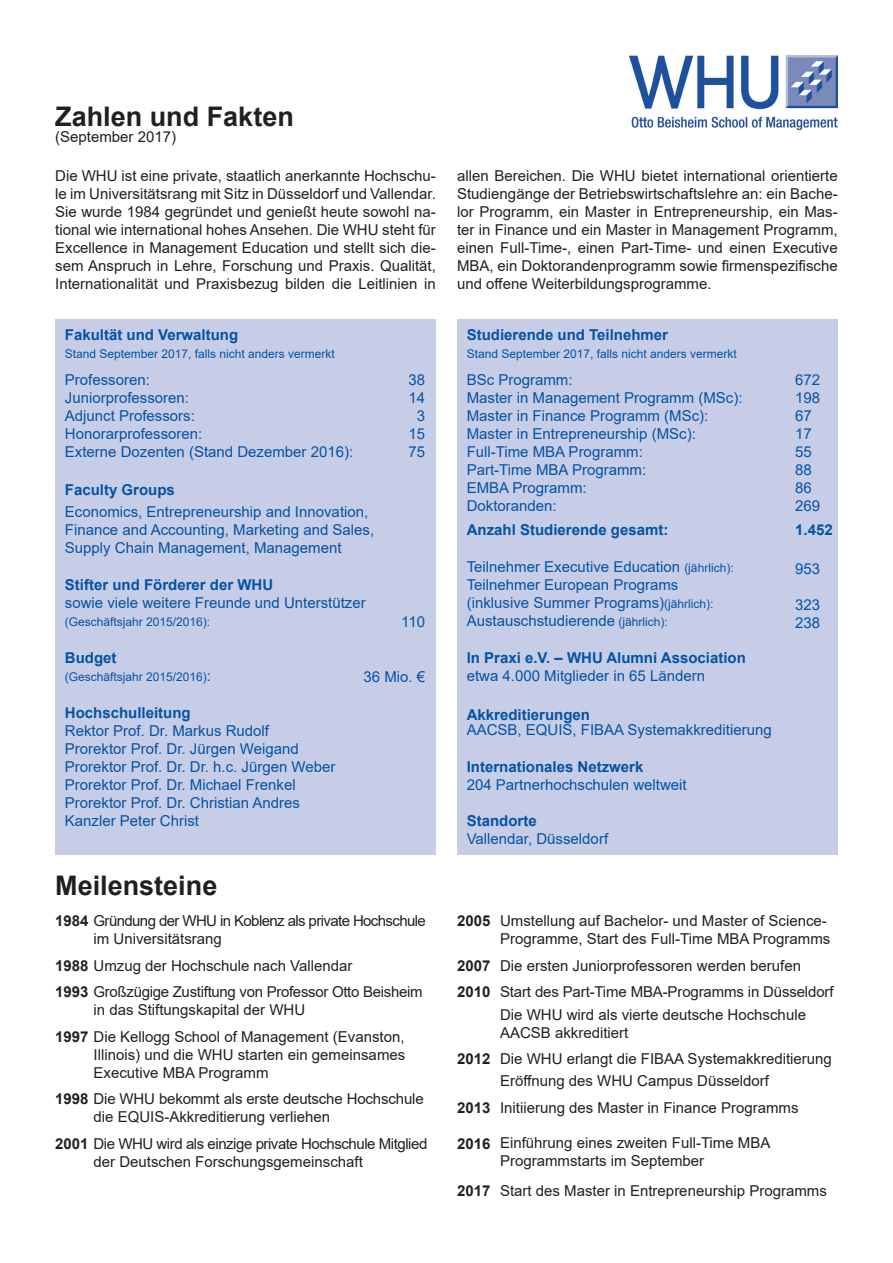
<style>
.page{position:relative;width:893px;height:1263px;background:#fff}
.page>*{position:absolute;margin:0;border:0;box-sizing:border-box;transform-origin:0 0}
.t1{font:700 27px "Arial";color:#231f20}
.t2{font:15px/18px "Arial";color:#231f20}
.t3{font:15px/18px "Arial";color:#0353a5}
.t4{font:700 15px "Arial";color:#0353a5}
.t5{font:15px/26.5px "Arial";letter-spacing:-.02em;color:#231f20}
.t6{font:15px/18px "Arial";letter-spacing:-.03em;color:#231f20}
.t7{font:15px/18px "Arial";letter-spacing:-.04em;color:#231f20}
.t8{font:700 15px/26.5px "Arial";color:#231f20}
.t9{font:12px "Arial";color:#0353a5}
.s1{font-size:15px}
.s2{font-size:12px}
.s3{font-weight:700}
</style>
<div class="page">
<div style="left:55px;top:319px;width:381px;height:536px;background:#c7cde7"></div>
<div style="left:457px;top:319px;width:381px;height:536px;background:#c7cde7"></div>
<img style="left:629px;top:55px;width:209px;height:74px">
<h1 class="t1" style="left:55px;top:97px;width:240px">Zahlen und Fakten</h1>
<p class="t2" style="left:55px;top:127px;width:122px">(September 2017)</p>
<p class="t2" style="left:55px;top:167px;width:382px;text-align:justify">Die WHU ist eine private, staatlich anerkannte Hochschu&shy;le im Universitätsrang mit Sitz in Düsseldorf und Vallendar.<br>Sie wurde 1984 gegründet und genießt heute sowohl na&shy;tional wie international hohes Ansehen. Die WHU steht für Excellence in Management Education und stellt sich die&shy;sem Anspruch in Lehre, Forschung und Praxis. Qualität, Internationalität und Praxisbezug bilden die Leitlinien in</p>
<p class="t2" style="left:457px;top:167px;width:382px;text-align:justify">allen Bereichen. Die WHU bietet international orientierte Studiengänge der Betriebswirtschaftslehre an: ein Bache&shy;lor Programm, ein Master in Entrepreneurship, ein Mas&shy;ter in Finance und ein Master in Management Programm, einen Full-Time-, einen Part-Time- und einen Executive MBA, ein Doktorandenprogramm sowie firmenspezifische und offene Weiterbildungsprogramme.</p>
<p class="t4" style="left:65px;top:325px;width:175px">Fakultät und Verwaltung</p>
<p class="t9" style="left:65px;top:346px;width:272px">Stand September 2017, falls nicht anders vermerkt</p>
<p class="t3" style="left:65px;top:371px;width:290px">Professoren:<br>Juniorprofessoren:<br>Adjunct Professors:<br>Honorarprofessoren:<br>Externe Dozenten (Stand Dezember 2016):</p>
<p class="t4" style="left:65px;top:479px;width:112px">Faculty Groups</p>
<p class="t3" style="left:65px;top:503px;width:311px">Economics, Entrepreneurship and Innovation,<br>Finance and Accounting, Marketing and Sales,<br>Supply Chain Management, Management</p>
<p class="t4" style="left:65px;top:574px;width:210px">Stifter und Förderer der WHU</p>
<p class="t3" style="left:65px;top:594px;width:302px">sowie viele weitere Freunde und Unterstützer</p>
<p class="t9" style="left:65px;top:614px;width:147px">(Geschäftsjahr 2015/2016):</p>
<p class="t4" style="left:65px;top:647px;width:53px">Budget</p>
<p class="t9" style="left:65px;top:669px;width:148px">(Geschäftsjahr 2015/2016)<span class="s1">:</span></p>
<p class="t4" style="left:65px;top:702px;width:127px">Hochschulleitung</p>
<p class="t3" style="left:65px;top:722px;width:272px">Rektor Prof. Dr. Markus Rudolf<br>Prorektor Prof. Dr. Jürgen Weigand Prorektor Prof. Dr. Dr. h.c. Jürgen Weber Prorektor Prof. Dr. Michael Frenkel Prorektor Prof. Dr. Christian Andres Kanzler Peter Christ</p>
<p class="t4" style="left:467px;top:325px;width:203px">Studierende und Teilnehmer</p>
<p class="t9" style="left:467px;top:346px;width:272px">Stand September 2017, falls nicht anders vermerkt</p>
<p class="t3" style="left:467px;top:371px;width:277px">BSc Programm:<br>Master in Management Programm (MSc):<br>Master in Finance Programm (MSc):<br>Master in Entrepreneurship (MSc):<br>Full-Time MBA Programm:<br>Part-Time MBA Programm:<br>EMBA Programm:<br>Doktoranden:</p>
<p class="t4" style="left:467px;top:519px;width:203px">Anzahl Studierende gesamt:</p>
<p class="t3" style="left:467px;top:558px;width:268px">Teilnehmer Executive Education <span class="s2">(jährlich):<br></span>Teilnehmer European Programs (inklusive Summer Programs)<span class="s2">(jährlich):<br></span>Austauschstudierende <span class="s2">(jährlich):</span></p>
<p class="t4" style="left:467px;top:647px;width:281px">In Praxi e.V. – WHU Alumni Association</p>
<p class="t3" style="left:467px;top:667px;width:240px">etwa 4.000 Mitglieder in 65 Ländern</p>
<p class="t4" style="left:467px;top:704px;width:125px">Akkreditierungen</p>
<p class="t3" style="left:467px;top:720px;width:307px">AACSB, EQUIS, FIBAA Systemakkreditierung</p>
<p class="t4" style="left:467px;top:756px;width:178px">Internationales Netzwerk</p>
<p class="t3" style="left:467px;top:775px;width:222px">204 Partnerhochschulen weltweit</p>
<p class="t4" style="left:467px;top:810px;width:72px">Standorte</p>
<p class="t3" style="left:467px;top:829px;width:143px">Vallendar, Düsseldorf</p>
<p class="t3" style="left:409px;top:371px;width:18px;text-align:center">38<br>14<br>3<br>15<br>75</p>
<p class="t3" style="left:795px;top:371px;width:27px">672<br>198<br>67<br>17<br>55<br>88<br>86<br>269</p>
<p class="t4" style="left:795px;top:519px;width:39px">1.452</p>
<p class="t3" style="left:795px;top:559px;width:27px">953</p>
<p class="t3" style="left:795px;top:595px;width:27px">323<br>238</p>
<p class="t3" style="left:401px;top:612px;width:25px">110</p>
<p class="t3" style="left:363px;top:668px;width:63px">36 Mio. €</p>
<h1 class="t1" style="left:55px;top:866px;width:164px">Meilensteine</h1>
<p class="t7" style="left:94px;top:912px;width:334px;text-indent:-38px"><span class="s3">1984</span> Gründung der WHU in Koblenz als private Hochschule im Universitätsrang</p>
<p class="t5" style="left:55px;top:952px;width:369px"><span class="s3">1988</span> Umzug der Hochschule nach Vallendar<br><span class="s3">1993</span> Großzügige Zustiftung von Professor Otto Beisheim</p>
<p class="t2" style="left:55px;top:997px;width:351px;line-height:26.5px;text-indent:38px">in das Stiftungskapital der WHU<br><span class="s3">1997</span> Die Kellogg School of Management (Evanston,</p>
<p class="t2" style="left:94px;top:1045px;width:313px">Illinois) und die WHU starten ein gemeinsames<br>Executive MBA Programm</p>
<p class="t2" style="left:94px;top:1090px;width:332px;text-indent:-38px"><span class="s3">1998</span> Die WHU bekommt als erste deutsche Hochschule die EQUIS-Akkreditierung verliehen</p>
<p class="t6" style="left:94px;top:1134px;width:335px;text-indent:-38px"><span class="s3">2001</span> Die WHU wird als einzige private Hochschule Mitglied der Deutschen Forschungsgemeinschaft</p>
<p class="t8" style="left:457px;top:908px;width:35px">2005</p>
<p class="t8" style="left:457px;top:952px;width:35px">2007<br>2010</p>
<p class="t8" style="left:457px;top:1046px;width:35px">2012</p>
<p class="t8" style="left:457px;top:1094px;width:35px">2013</p>
<p class="t8" style="left:457px;top:1130px;width:35px">2016</p>
<p class="t8" style="left:457px;top:1178px;width:35px">2017</p>
<p class="t2" style="left:500px;top:912px;width:332px">Umstellung auf Bachelor- und Master of Science-<br>Programme, Start des Full-Time MBA Programms</p>
<p class="t2" style="left:500px;top:952px;width:335px;line-height:26.5px">Die ersten Juniorprofessoren werden berufen<br>Start des Part-Time MBA-Programms in Düsseldorf</p>
<p class="t2" style="left:500px;top:1005px;width:307px">Die WHU wird als vierte deutsche Hochschule<br>AACSB akkreditiert</p>
<p class="t2" style="left:500px;top:1047px;width:333px;line-height:22.2px">Die WHU erlangt die FIBAA Systemakkreditierung<br>Eröffnung des WHU Campus Düsseldorf</p>
<p class="t2" style="left:500px;top:1098px;width:300px">Initiierung des Master in Finance Programms</p>
<p class="t2" style="left:500px;top:1133px;width:272px">Einführung eines zweiten Full-Time MBA<br>Programmstarts im September</p>
<p class="t2" style="left:500px;top:1182px;width:328px">Start des Master in Entrepreneurship Programms</p>
</div>
